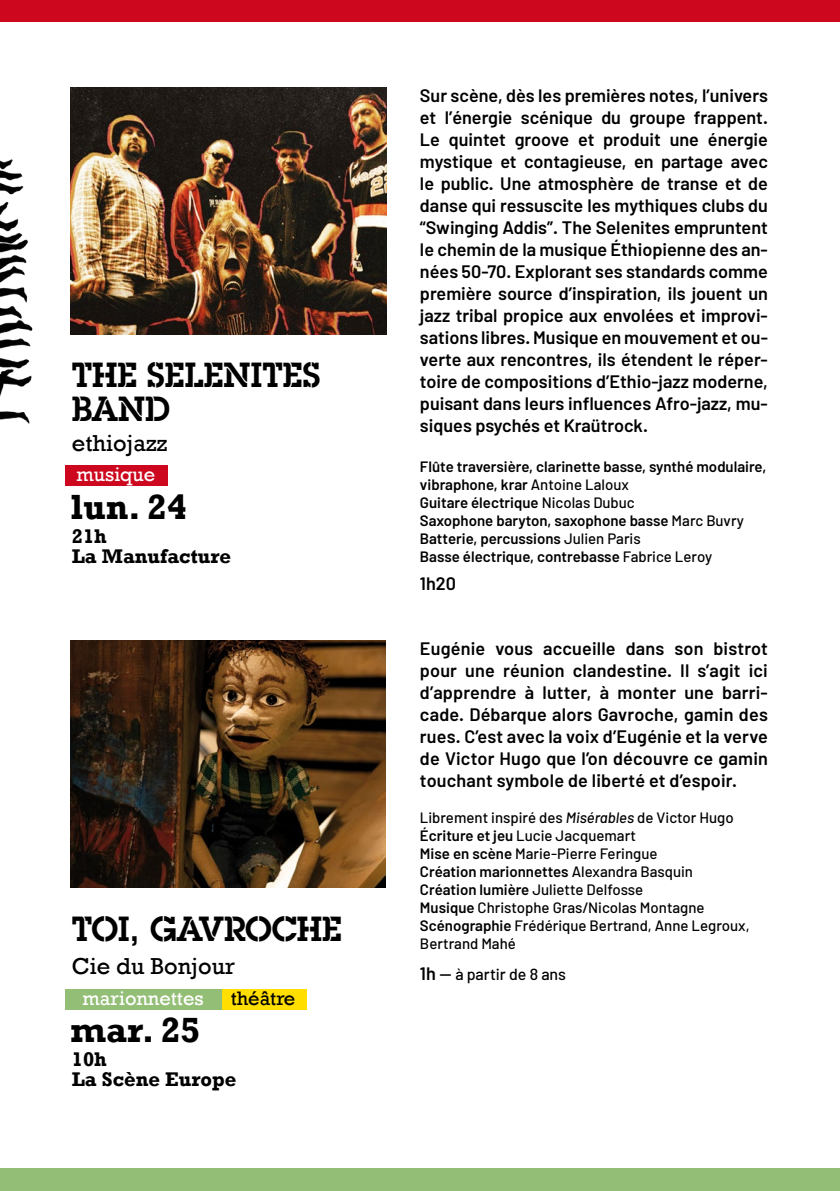
<style>
.page{position:relative;width:840px;height:1191px;background:#fff}
.page>*{position:absolute;margin:0;border:0;box-sizing:border-box;transform-origin:0 0}
.t1{font:700 35.8px "Rockwell";color:#000}
.t2{font:34px/34px "Pack In";color:#000}
.t3{font:23.6px "Rockwell";color:#000}
.t4{font:700 20.2px/20.2px "Rockwell";color:#000}
.t5{font:20px "Rockwell";color:#fff}
.t6{font:20px "Rockwell";color:#000}
.t7{font:600 18px/22px "Barlow";color:#000;text-align:justify}
.t8{font:500 16px "Barlow";color:#000}
.t9{font:500 15px/18px "Barlow";color:#000}
.t10{font:600 15px/18px "Barlow";color:#000}
.s1{font-weight:500}
.s2{font-style:italic}
.s3{font-weight:600}
.s4{font-weight:600;font-size:18px}
.s5{font-size:18px}
</style>
<div class="page">
<img style="left:71px;top:88px;width:315px;height:246px">
<img style="left:70px;top:641px;width:316px;height:246px">
<div style="left:0;top:0;width:839px;height:22px;background:#cd071e"></div>
<div style="left:0;top:1168px;width:839px;height:23px;background:#93be75"></div>
<div style="left:65px;top:465px;width:102px;height:20px;background:#cd071e"></div>
<div style="left:219px;top:989px;width:88px;height:20px;background:#ffde00"></div>
<div style="left:65px;top:989px;width:156px;height:20px;background:#93be75"></div>
<img style="left:0;top:159px;width:33px;height:265px">
<h2 class="t2" style="left:72px;top:357px;width:250px">THE SELENITES<br>BAND</h2>
<h3 class="t3" style="left:72px;top:429px;width:97px">ethiojazz</h3>
<p class="t5" style="left:77px;top:462px;width:80px">musique</p>
<h1 class="t1" style="left:71px;top:485px;width:118px">lun. 24</h1>
<p class="t4" style="left:72px;top:526px;width:161px">21h<br>La Manufacture</p>
<h2 class="t2" style="left:72px;top:910px;width:271px">TOI, GAVROCHE</h2>
<h3 class="t3" style="left:72px;top:952px;width:164px">Cie du Bonjour</h3>
<p class="t5" style="left:82px;top:986px;width:123px">marionnettes</p>
<p class="t6" style="left:230px;top:986px;width:66px">théâtre</p>
<h1 class="t1" style="left:71px;top:1008px;width:131px">mar. 25</h1>
<p class="t4" style="left:72px;top:1049px;width:166px">10h<br>La Scène Europe</p>
<p class="t7" style="left:420px;top:84px;width:349px">Sur scène, dès les premières notes, l’univers et l’énergie scénique du groupe frappent.<br>Le quintet groove et produit une énergie mystique et contagieuse, en partage avec le public. Une atmosphère de transe et de danse qui ressuscite les mythiques clubs du “Swinging Addis”. The Selenites empruntent le chemin de la musique Éthiopienne des an&shy;nées 50-70. Explorant ses standards comme première source d’inspiration, ils jouent un jazz tribal propice aux envolées et improvi&shy;sations libres. Musique en mouvement et ou&shy;verte aux rencontres, ils étendent le réper&shy;toire de compositions d’Ethio-jazz moderne, puisant dans leurs influences Afro-jazz, mu&shy;siques psychés et Kraütrock.</p>
<p class="t10" style="left:420px;top:457px;width:348px">Flûte traversière, clarinette basse, synthé modulaire, vibraphone, krar <span class="s1">Antoine Laloux<br></span>Guitare électrique <span class="s1">Nicolas Dubuc<br></span>Saxophone baryton, saxophone basse <span class="s1">Marc Buvry </span>Batterie, percussions <span class="s1">Julien Paris<br></span>Basse électrique, contrebasse <span class="s1">Fabrice Leroy</span></p>
<p class="t7" style="left:420px;top:572px;width:38px">1h20</p>
<p class="t7" style="left:420px;top:637px;width:349px">Eugénie vous accueille dans son bistrot pour une réunion clandestine. Il s’agit ici d’apprendre à lutter, à monter une barri&shy;cade. Débarque alors Gavroche, gamin des rues. C’est avec la voix d’Eugénie et la verve de Victor Hugo que l’on découvre ce gamin touchant symbole de liberté et d’espoir.</p>
<p class="t9" style="left:420px;top:808px;width:331px">Librement inspiré des <span class="s2">Misérables</span> de Victor Hugo <span class="s3">Écriture et jeu</span> Lucie Jacquemart<br><span class="s3">Mise en scène</span> Marie-Pierre Feringue<br><span class="s3">Création marionnettes</span> Alexandra Basquin <span class="s3">Création lumière</span> Juliette Delfosse<br><span class="s3">Musique</span> Christophe Gras/Nicolas Montagne <span class="s3">Scénographie</span> Frédérique Bertrand, Anne Legroux, Bertrand Mahé</p>
<p class="t8" style="left:420px;top:964px;width:147px"><span class="s4">1h</span> <span class="s5">—</span> à partir de 8 ans</p>
</div>
